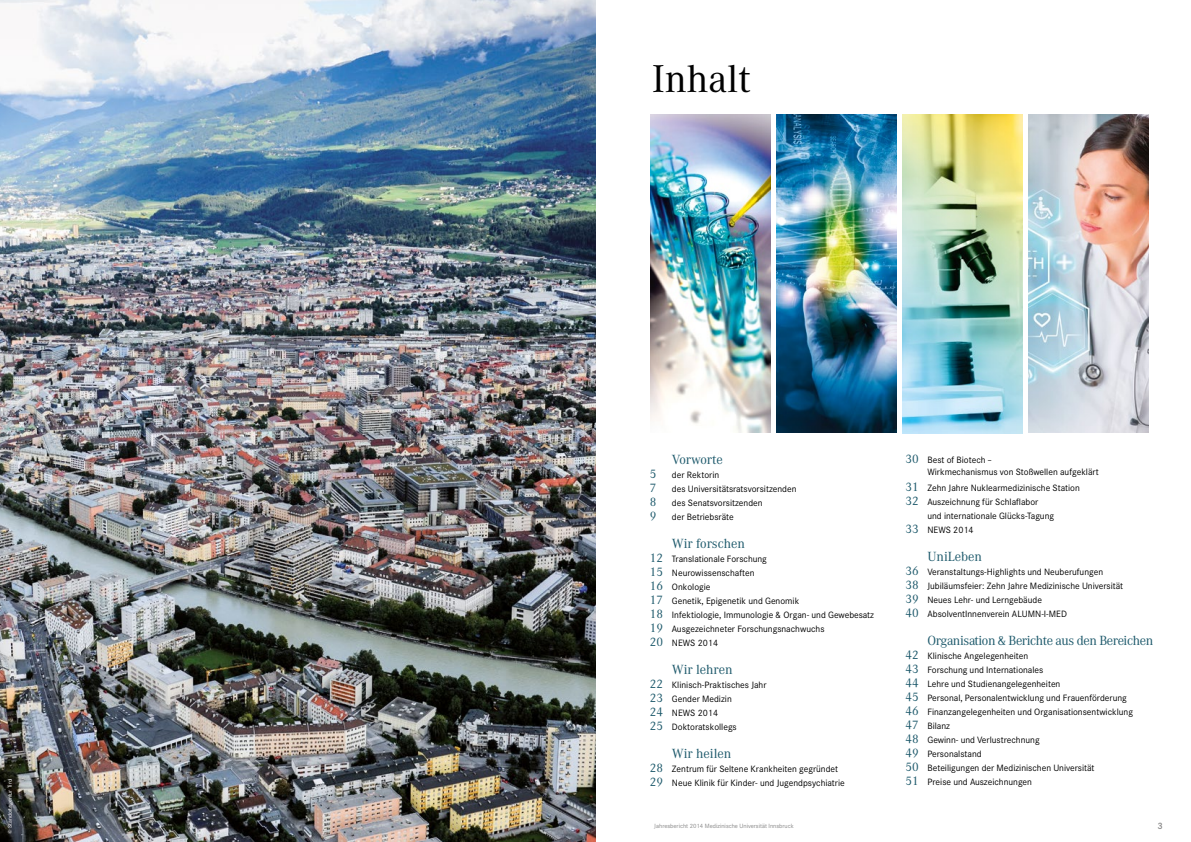
<style>
.page{position:relative;width:1191px;height:842px;background:#fff}
.page>*{position:absolute;margin:0;border:0;box-sizing:border-box;transform-origin:0 0}
.t1{font:38px "Corporate A";color:#000}
.t2{font:13px "Corporate A";color:#1d596b}
.t3{font:13px "Corporate A";letter-spacing:-.02em;color:#1d596b}
.t4{font:12px "Corporate A";color:#1d596b}
.t5{font:9px/14px "Corporate S";color:#000}
.t6{font:500 9px "Corporate S";color:#878787}
.t7{font:6px "Corporate S";color:#878787}
.t8{font:5.5px "Corporate S";color:#fff}
.s1{font-family:"Corporate A";font-size:12px;color:#1d596b}
</style>
<div class="page">
<img style="left:0;top:0;width:595px;height:842px">
<img style="left:650px;top:114px;width:121px;height:318px">
<img style="left:1028px;top:114px;width:120px;height:318px">
<img style="left:776px;top:114px;width:120px;height:318px">
<img style="left:902px;top:114px;width:120px;height:319px">
<p class="t8" style="left:7px;top:834px;width:57px;rotate:-90deg">© Standortagentur Tirol</p>
<h1 class="t1" style="left:652px;top:57px;width:100px">Inhalt</h1>
<h2 class="t2" style="left:672px;top:452px;width:52px">Vorworte</h2>
<h3 class="t4" style="left:650px;top:467px;width:8px">5</h3>
<p class="t5" style="left:672px;top:468px;width:49px">der Rektorin</p>
<h3 class="t4" style="left:650px;top:481px;width:8px">7</h3>
<p class="t5" style="left:672px;top:482px;width:126px">des Universitätsratsvorsitzenden</p>
<h3 class="t4" style="left:650px;top:495px;width:8px">8</h3>
<p class="t5" style="left:672px;top:496px;width:92px">des Senatsvorsitzenden</p>
<h3 class="t4" style="left:650px;top:509px;width:8px">9</h3>
<p class="t5" style="left:672px;top:510px;width:63px">der Betriebsräte</p>
<h2 class="t2" style="left:672px;top:536px;width:75px">Wir forschen</h2>
<p class="t5" style="left:650px;top:552px;width:226px"><span class="s1">12</span> Translationale Forschung<br><span class="s1">15</span> Neurowissenschaften<br><span class="s1">16</span> Onkologie<br><span class="s1">17</span> Genetik, Epigenetik und Genomik<br><span class="s1">18</span> Infektiologie, Immunologie &amp; Organ- und Gewebesatz<br><span class="s1">19</span> Ausgezeichneter Forschungsnachwuchs<br><span class="s1">20</span> NEWS 2014</p>
<h2 class="t2" style="left:672px;top:662px;width:62px">Wir lehren</h2>
<p class="t5" style="left:650px;top:678px;width:118px"><span class="s1">22</span> Klinisch-Praktisches Jahr<br><span class="s1">23</span> Gender Medizin<br><span class="s1">24</span> NEWS 2014<br><span class="s1">25</span> Doktoratskollegs</p>
<h2 class="t2" style="left:672px;top:746px;width:61px">Wir heilen</h2>
<p class="t5" style="left:650px;top:762px;width:196px"><span class="s1">28</span> Zentrum für Seltene Krankheiten gegründet<br><span class="s1">29</span> Neue Klinik für Kinder- und Jugendpsychiatrie</p>
<p class="t5" style="left:927px;top:454px;width:173px;line-height:11.5px;text-indent:-22px"><span class="s1">30</span> Best of Biotech –<br>Wirkmechanismus von Stoßwellen aufgeklärt</p>
<p class="t5" style="left:905px;top:481px;width:176px"><span class="s1">31</span> Zehn Jahre Nuklearmedizinische Station</p>
<p class="t5" style="left:905px;top:495px;width:134px"><span class="s1">32</span> Auszeichnung für Schlaflabor</p>
<p class="t5" style="left:927px;top:509px;width:128px">und internationale Glücks-Tagung</p>
<p class="t5" style="left:905px;top:523px;width:70px"><span class="s1">33</span> NEWS 2014</p>
<h2 class="t2" style="left:927px;top:549px;width:56px">UniLeben</h2>
<p class="t5" style="left:905px;top:565px;width:219px"><span class="s1">36</span> Veranstaltungs-Highlights und Neuberufungen<br><span class="s1">38</span> Jubiläumsfeier: Zehn Jahre Medizinische Universität <span class="s1">39</span> Neues Lehr- und Lerngebäude<br><span class="s1">40</span> AbsolventInnenverein ALUMN-I-MED</p>
<h2 class="t3" style="left:927px;top:633px;width:227px">Organisation &amp; Berichte aus den Bereichen</h2>
<p class="t5" style="left:905px;top:649px;width:229px"><span class="s1">42</span> Klinische Angelegenheiten<br><span class="s1">43</span> Forschung und Internationales<br><span class="s1">44</span> Lehre und Studienangelegenheiten<br><span class="s1">45</span> Personal, Personalentwicklung und Frauenförderung <span class="s1">46</span> Finanzangelegenheiten und Organisationsentwicklung <span class="s1">47</span> Bilanz<br><span class="s1">48</span> Gewinn- und Verlustrechnung<br><span class="s1">49</span> Personalstand<br><span class="s1">50</span> Beteiligungen der Medizinischen Universität<br><span class="s1">51</span> Preise und Auszeichnungen</p>
<p class="t7" style="left:654px;top:822px;width:141px">Jahresbericht 2014 Medizinische Universität Innsbruck</p>
<p class="t6" style="left:1157px;top:820px;width:7px">3</p>
</div>
